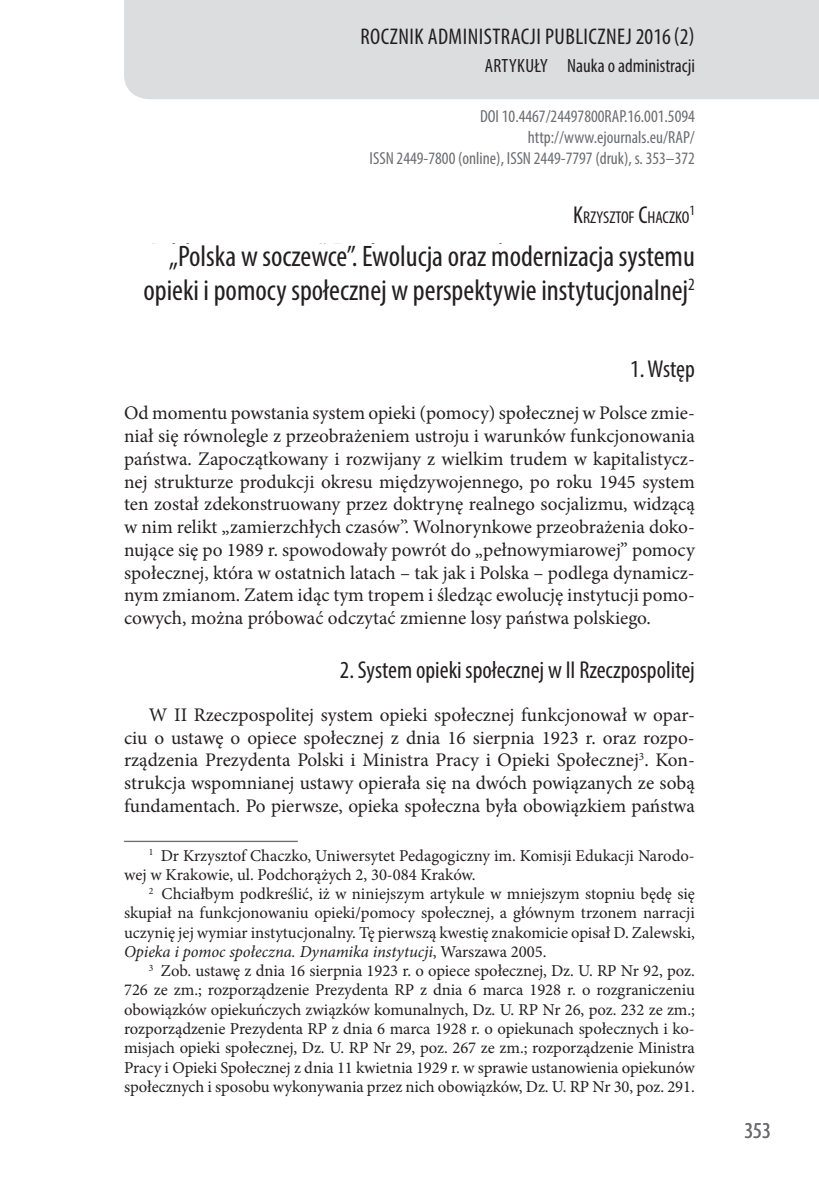
<style>
.page{position:relative;width:819px;height:1191px;background:#fff}
.page>*{position:absolute;margin:0;border:0;box-sizing:border-box;transform-origin:0 0}
.t1{font:condensed 29.75px/35.7px "Myriad Pro";color:#231f20}
.t2{font:condensed 24.5px "Myriad Pro";color:#231f20}
.t3{font:condensed 22.75px "Myriad Pro";letter-spacing:.02em;color:#231f20}
.t4{font:condensed 22.75px "Myriad Pro";color:#6c6d70}
.t5{font:19.25px/22.8px "Minion Pro";color:#231f20;text-align:justify}
.t6{font:condensed 19.25px "Myriad Pro";color:#231f20}
.t7{font:condensed 17.5px/21px "Myriad Pro";color:#6c6d70;text-align:right}
.t8{font:condensed 17.15px "Myriad Pro";color:#231f20}
.t9{font:16.62px/19.2px "Minion Pro";letter-spacing:-.005em;color:#231f20;text-align:justify}
.t10{font:condensed 14.35px "Myriad Pro";color:#231f20}
.s1{font-size:24.5px}
.s2{color:#fff}
.s3{font-style:italic}
</style>
<div class="page">
<div style="left:124px;top:0;width:695px;height:99px;background:#dcdddf"></div>
<hr style="left:124px;top:840px;width:174px;height:2px;background:#6c6d70">
<p class="t3" style="left:360px;top:23px;width:335px">ROCZNIK ADMINISTRACJI PUBLICZNEJ 2016(2)</p>
<p class="t6" style="left:485px;top:54px;width:211px">ARTYKUŁY Nauka o administracji</p>
<p class="t7" style="left:369px;top:106px;width:327px">DOI 10.4467/24497800RAP.16.001.5094 http://www.ejournals.eu/RAP/<br>ISSN 2449-7800 (online), ISSN 2449-7797 (druk), s. 353–372</p>
<p class="t8" style="left:573px;top:207px;width:118px"><span class="s1">K</span>RZYSZTOF <span class="s1">C</span>HACZKO</p>
<p class="t10" style="left:689px;top:202px;width:7px">1</p>
<h1 class="t1" style="left:139px;top:236px;width:557px">„Polska w soczewce”. Ewolucja oraz modernizacja systemu<span class="s2">… </span>opieki i pomocy społecznej w perspektywie instytucjonalnej<sup>2</sup></h1>
<h1 class="t1" style="left:169px;top:238px;width:527px">„Polska w soczewce”. Ewolucja oraz modernizacja systemu</h1>
<p class="t2" style="left:630px;top:354px;width:66px">1. Wstęp</p>
<p class="t5" style="left:124px;top:402px;width:572px">Od momentu powstania system opieki (pomocy) społecznej w Polsce zmie&shy;niał się równolegle z przeobrażeniem ustroju i warunków funkcjonowania państwa. Zapoczątkowany i rozwijany z wielkim trudem w kapitalistycz&shy;nej strukturze produkcji okresu międzywojennego, po roku 1945 system ten został zdekonstruowany przez doktrynę realnego socjalizmu, widzącą w nim relikt „zamierzchłych czasów”. Wolnorynkowe przeobrażenia doko&shy;nujące się po 1989 r. spowodowały powrót do „pełnowymiarowej” pomocy społecznej, która w ostatnich latach – tak jak i Polska – podlega dynamicz&shy;nym zmianom. Zatem idąc tym tropem i śledząc ewolucję instytucji pomo&shy;cowych, można próbować odczytać zmienne losy państwa polskiego.</p>
<p class="t2" style="left:340px;top:655px;width:356px">2. System opieki społecznej w II Rzeczpospolitej</p>
<p class="t5" style="left:124px;top:703px;width:572px;text-indent:25px">W II Rzeczpospolitej system opieki społecznej funkcjonował w opar&shy;ciu o ustawę o opiece społecznej z dnia 16 sierpnia 1923 r. oraz rozpo&shy;rządzenia Prezydenta Polski i Ministra Pracy i Opieki Społecznej<sup>3</sup>. Kon&shy;strukcja wspomnianej ustawy opierała się na dwóch powiązanych ze sobą fundamentach. Po pierwsze, opieka społeczna była obowiązkiem państwa</p>
<p class="t9" style="left:124px;top:845px;width:572px;text-indent:25px"><sup>1</sup> Dr Krzysztof Chaczko, Uniwersytet Pedagogiczny im. Komisji Edukacji Narodo&shy;wej w Krakowie, ul. Podchorążych 2, 30-084 Kraków.</p>
<p class="t9" style="left:124px;top:884px;width:572px;text-indent:25px"><sup>2</sup> Chciałbym podkreślić, iż w niniejszym artykule w mniejszym stopniu będę się skupiał na funkcjonowaniu opieki/pomocy społecznej, a głównym trzonem narracji uczynię jej wymiar instytucjonalny. Tę pierwszą kwestię znakomicie opisał D. Zalewski, <span class="s3">Opieka i pomoc społeczna. Dynamika instytucji</span>, Warszawa 2005.</p>
<p class="t9" style="left:124px;top:961px;width:572px;text-indent:25px"><sup>3</sup> Zob. ustawę z dnia 16 sierpnia 1923 r. o opiece społecznej, Dz. U. RP Nr 92, poz.<br>726 ze zm.; rozporządzenie Prezydenta RP z dnia 6 marca 1928 r. o rozgraniczeniu obowiązków opiekuńczych związków komunalnych, Dz. U. RP Nr 26, poz. 232 ze zm.; rozporządzenie Prezydenta RP z dnia 6 marca 1928 r. o opiekunach społecznych i ko&shy;misjach opieki społecznej, Dz. U. RP Nr 29, poz. 267 ze zm.; rozporządzenie Ministra Pracy i Opieki Społecznej z dnia 11 kwietnia 1929 r. w sprawie ustanowienia opiekunów społecznych i sposobu wykonywania przez nich obowiązków, Dz. U. RP Nr 30, poz. 291.</p>
<p class="t4" style="left:744px;top:1116px;width:28px">353</p>
</div>
